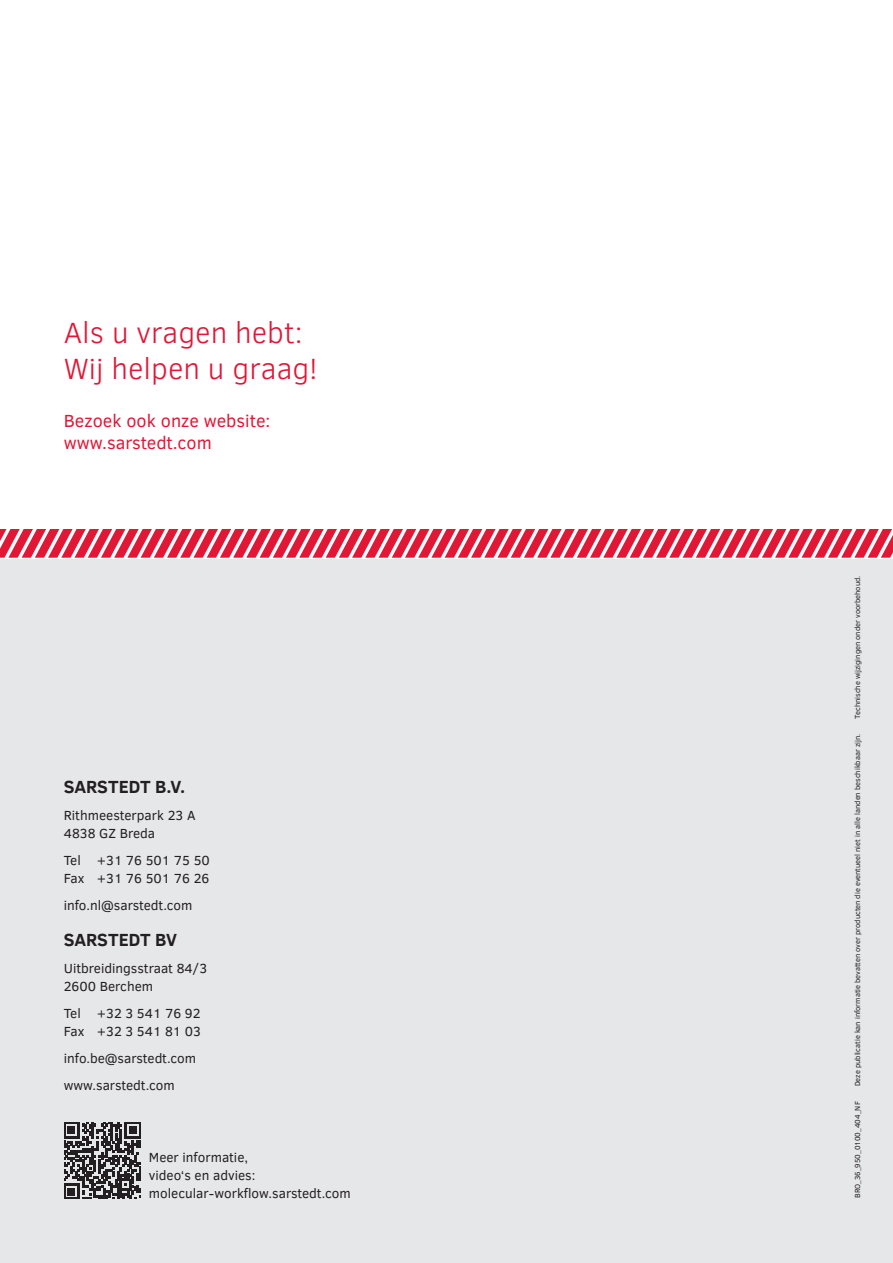
<style>
.page{position:relative;width:893px;height:1263px;background:#fff}
.page>*{position:absolute;margin:0;border:0;box-sizing:border-box;transform-origin:0 0}
.t1{font:300 30px/36px "Clear Sans";color:#e21736}
.t2{font:18px/22.5px "Clear Sans";color:#e21736}
.t3{font:700 18px "Clear Sans";letter-spacing:-.005em;color:#231f20}
.t4{font:13.5px/18px "Clear Sans";color:#231f20}
.t5{font:7.5px "Clear Sans";color:#231f20}
</style>
<div class="page">
<div style="left:0;top:532px;width:893px;height:731px;background:#e6e7e9"></div>
<svg style="left:64px;top:1123px;width:76px;height:76px"></svg>
<svg style="left:0;top:529px;width:893px;height:30px;background:#eb6377"></svg>
<h1 class="t1" style="left:64px;top:314px;width:255px">Als u vragen hebt:<br>Wij helpen u graag!</h1>
<h2 class="t2" style="left:64px;top:409px;width:208px">Bezoek ook onze website: www.sarstedt.com</h2>
<h2 class="t3" style="left:64px;top:773px;width:123px">SARSTEDT B.V.</h2>
<p class="t4" style="left:64px;top:806px;width:133px">Rithmeesterpark 23 A<br>4838 GZ Breda</p>
<p class="t4" style="left:64px;top:851px;width:148px">Tel +31 76 501 75 50<br>Fax +31 76 501 76 26</p>
<p class="t4" style="left:64px;top:896px;width:130px">info.nl@sarstedt.com</p>
<h2 class="t3" style="left:64px;top:926px;width:115px">SARSTEDT BV</h2>
<p class="t4" style="left:64px;top:959px;width:145px">Uitbreidingsstraat 84/3<br>2600 Berchem</p>
<p class="t4" style="left:64px;top:1004px;width:139px">Tel +32 3 541 76 92<br>Fax +32 3 541 81 03</p>
<p class="t4" style="left:64px;top:1045px;width:134px;line-height:27px">info.be@sarstedt.com www.sarstedt.com</p>
<p class="t4" style="left:149px;top:1148px;width:203px">Meer informatie,<br>video‘s en advies: molecular-workflow.sarstedt.com</p>
<p class="t5" style="left:853px;top:719px;width:145px;rotate:-90deg">Technische wijzigingen onder voorbehoud.</p>
<p class="t5" style="left:853px;top:1086px;width:354px;rotate:-90deg">Deze publicatie kan informatie bevatten over producten die eventueel niet in alle landen beschikbaar zijn.</p>
<p class="t5" style="left:853px;top:1198px;width:98px;rotate:-90deg">BRO_36_950_0100_404_NF</p>
</div>
